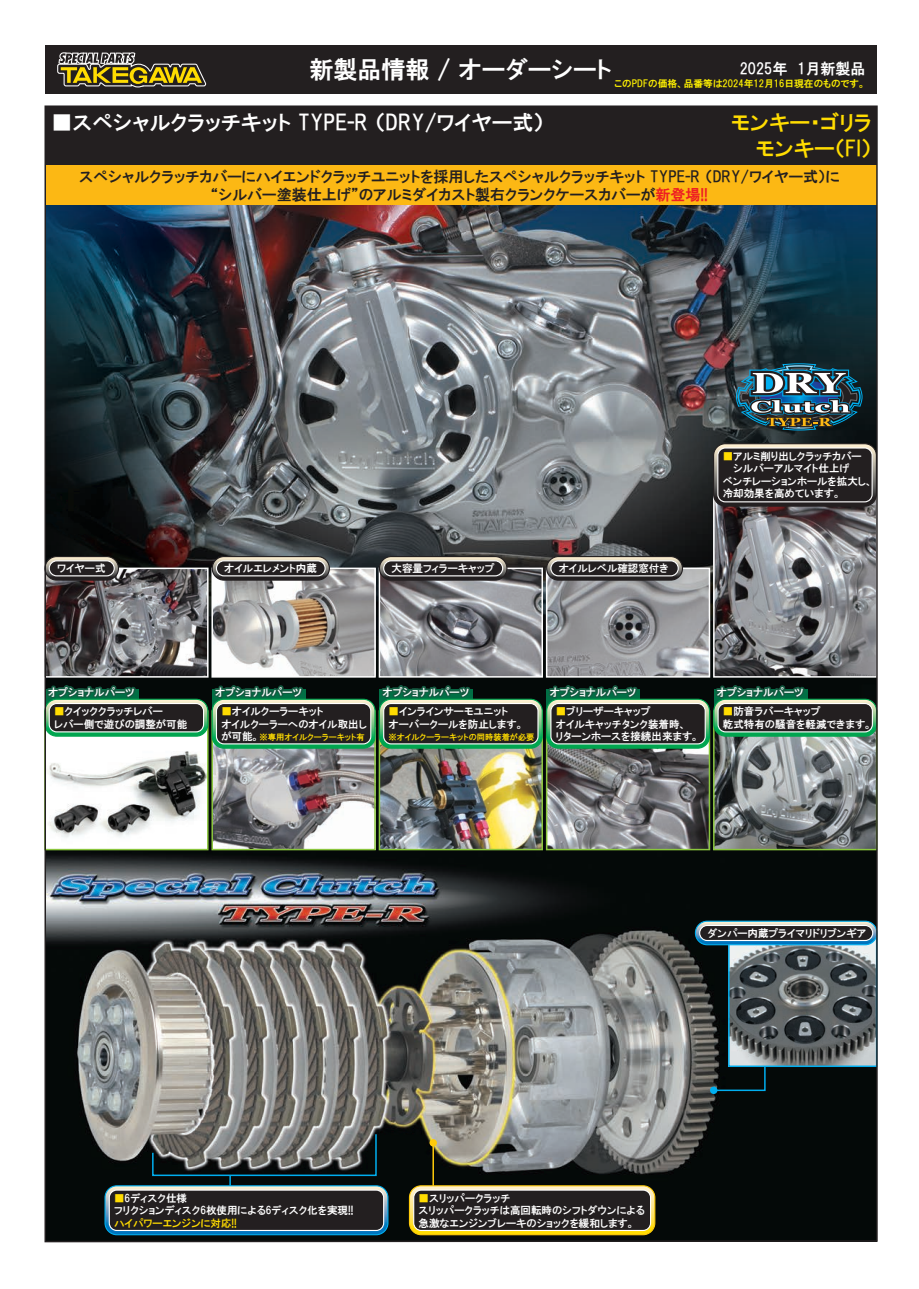
<style>
.page{position:relative;width:919px;height:1289px;background:#fff}
.page>*{position:absolute;margin:0;border:0;box-sizing:border-box;transform-origin:0 0}
.t1{font:24px "HGP Gothic E";color:#fff}
.t2{font:21px "HGP Gothic E";color:#fff}
.t3{font:21px/25.2px "HGP Gothic E";color:#ffdc01;text-align:right}
.t4{font:15px/18px "HGP Gothic E";color:#231f20;text-align:center}
.t5{font:15px "HGP Gothic E";color:#fff}
.t6{font:10.5px/12.6px "HGP Gothic E";color:#fff}
.t7{font:10.5px "HGP Gothic E";color:#ffdc01}
.t8{font:9.75px "HGP Gothic E";color:#fff101}
.t9{font:8.25px "HGP Gothic E";color:#ffdc01}
.s1{color:#ee1d23}
.s2{color:#ffdc01}
.s3{font-size:10.5px;color:#fff}
</style>
<div class="page">
<div style="left:45px;top:45px;width:831px;height:48px;background:#231f20"></div>
<svg style="left:56px;top:52px;width:151px;height:42px"></svg>
<img style="left:44px;top:105px;width:834px;height:1137px">
<h1 class="t1" style="left:309px;top:57px;width:304px">新製品情報 / オーダーシート</h1>
<h3 class="t5" style="left:739px;top:61px;width:127px">2025年　1月新製品</h3>
<p class="t8" style="left:614px;top:79px;width:252px">このPDFの価格、品番等は2024年12月16日現在のものです。</p>
<h2 class="t3" style="left:731px;top:110px;width:142px">モンキー・ゴリラモンキー（FI）</h2>
<h2 class="t2" style="left:51px;top:112px;width:494px">■スペシャルクラッチキット TYPE-R （DRY/ワイヤー式）</h2>
<h3 class="t4" style="left:79px;top:168px;width:762px">スペシャルクラッチカバーにハイエンドクラッチユニットを採用したスペシャルクラッチキット TYPE-R （DRY/ワイヤー式）に“シルバー塗装仕上げ”のアルミダイカスト製右クランクケースカバーが<span class="s1">新登場!!</span></h3>
<p class="t6" style="left:57px;top:562px;width:50px">ワイヤー式</p>
<p class="t6" style="left:224px;top:562px;width:94px">オイルエレメント内蔵</p>
<p class="t6" style="left:391px;top:562px;width:104px">大容量フィラーキャップ</p>
<p class="t6" style="left:558px;top:562px;width:111px">オイルレベル確認窓付き</p>
<p class="t6" style="left:722px;top:449px;width:152px"><span class="s2">■</span>アルミ削り出しクラッチカバー<br>　シルバーアルマイト仕上げ<br>ベンチレーションホールを拡大し、冷却効果を高めています。　</p>
<p class="t6" style="left:48px;top:685px;width:88px">オプショナルパーツ</p>
<p class="t6" style="left:54px;top:705px;width:135px"><span class="s2">■</span>クイッククラッチレバー<br>レバー側で遊びの調整が可能</p>
<p class="t6" style="left:215px;top:685px;width:88px">オプショナルパーツ</p>
<p class="t6" style="left:221px;top:705px;width:147px"><span class="s2">■</span>オイルクーラーキット<br>オイルクーラーへのオイル取出し</p>
<p class="t9" style="left:221px;top:733px;width:145px"><span class="s3">が可能。</span>※専用オイルクーラーキット有</p>
<p class="t6" style="left:382px;top:685px;width:88px">オプショナルパーツ</p>
<p class="t6" style="left:388px;top:705px;width:137px"><span class="s2">■</span>インラインサーモユニット<br>オーバークールを防止します。</p>
<p class="t9" style="left:388px;top:732px;width:147px">※オイルクーラーキットの同時装着が必要</p>
<p class="t6" style="left:549px;top:685px;width:88px">オプショナルパーツ</p>
<p class="t6" style="left:555px;top:705px;width:145px"><span class="s2">■</span>ブリーザーキャップ<br>オイルキャッチタンク装着時、<br>リターンホースを接続出来ます。</p>
<p class="t6" style="left:716px;top:685px;width:88px">オプショナルパーツ</p>
<p class="t6" style="left:723px;top:705px;width:151px"><span class="s2">■</span>防音ラバーキャップ<br>乾式特有の騒音を軽減できます。</p>
<p class="t6" style="left:707px;top:926px;width:160px">ダンパー内蔵プライマリドリブンギア</p>
<p class="t6" style="left:114px;top:1191px;width:248px"><span class="s2">■</span>6ディスク仕様<br>フリクションディスク6枚使用による6ディスク化を実現!!　</p>
<p class="t7" style="left:114px;top:1217px;width:124px">ハイパワーエンジンに対応!!</p>
<p class="t6" style="left:418px;top:1191px;width:228px"><span class="s2">■</span>スリッパークラッチ<br>スリッパークラッチは高回転時のシフトダウンによる急激なエンジンブレーキのショックを緩和します。</p>
</div>
